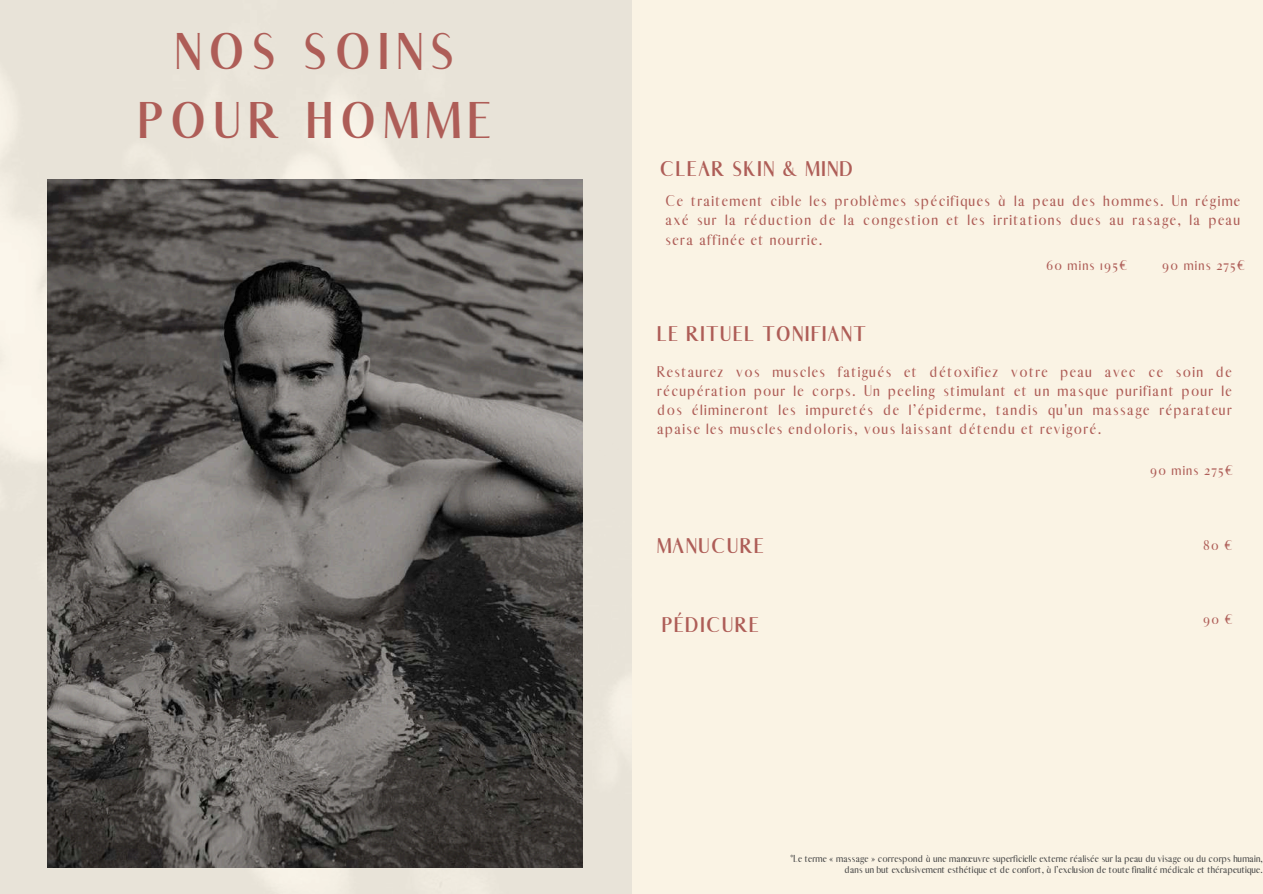
<style>
.page{position:relative;width:1263px;height:894px;background:#fff}
.page>*{position:absolute;margin:0;border:0;box-sizing:border-box;transform-origin:0 0}
.t1{font:700 49.5px/68.7px "Abiah";letter-spacing:.16em;color:#ae5d57;text-align:center}
.t2{font:700 20.4px "Abiah";letter-spacing:.09em;color:#ae5d57}
.t3{font:15px/19.2px "Abiah";letter-spacing:.09em;color:#ae5d57;text-align:justify}
.t4{font:13.5px "Abiah";letter-spacing:.09em;color:#ae5d57}
.t5{font:9.75px/11.4px "Abiah";letter-spacing:.015em;color:#474747;text-align:right}
</style>
<div class="page">
<div style="left:0;top:0;width:1263px;height:893px;background:#faf3e4"></div>
<img style="left:0;top:0;width:631px;height:893px">
<img style="left:47px;top:179px;width:536px;height:688px">
<h1 class="t1" style="left:138px;top:18px;width:354px">NOS SOINS<br>POUR HOMME</h1>
<h2 class="t2" style="left:660px;top:156px;width:194px">CLEAR SKIN &amp; MIND</h2>
<p class="t3" style="left:666px;top:192px;width:576px">Ce traitement cible les problèmes spécifiques à la peau des hommes. Un régime axé sur la réduction de la congestion et les irritations dues au rasage, la peau sera affinée et nourrie.</p>
<p class="t4" style="left:1162px;top:257px;width:85px">90 mins 275€</p>
<p class="t4" style="left:1046px;top:257px;width:83px">60 mins 195€</p>
<h2 class="t2" style="left:657px;top:322px;width:210px">LE RITUEL TONIFIANT</h2>
<p class="t3" style="left:657px;top:362px;width:576px">Restaurez vos muscles fatigués et détoxifiez votre peau avec ce soin de récupération pour le corps. Un peeling stimulant et un masque purifiant pour le dos élimineront les impuretés de l’épiderme, tandis qu'un massage réparateur apaise les muscles endoloris, vous laissant détendu et revigoré.</p>
<h2 class="t2" style="left:657px;top:533px;width:108px">MANUCURE</h2>
<h2 class="t2" style="left:662px;top:612px;width:98px">PÉDICURE</h2>
<p class="t4" style="left:1150px;top:462px;width:85px">90 mins 275€</p>
<p class="t4" style="left:1203px;top:536px;width:31px">80 €</p>
<p class="t4" style="left:1203px;top:611px;width:31px">90 €</p>
<p class="t5" style="left:791px;top:852px;width:474px">*Le terme « massage » correspond à une manœuvre superficielle externe réalisée sur la peau du visage ou du corps humain, dans un but exclusivement esthétique et de confort, à l’exclusion de toute finalité médicale et thérapeutique.</p>
</div>
